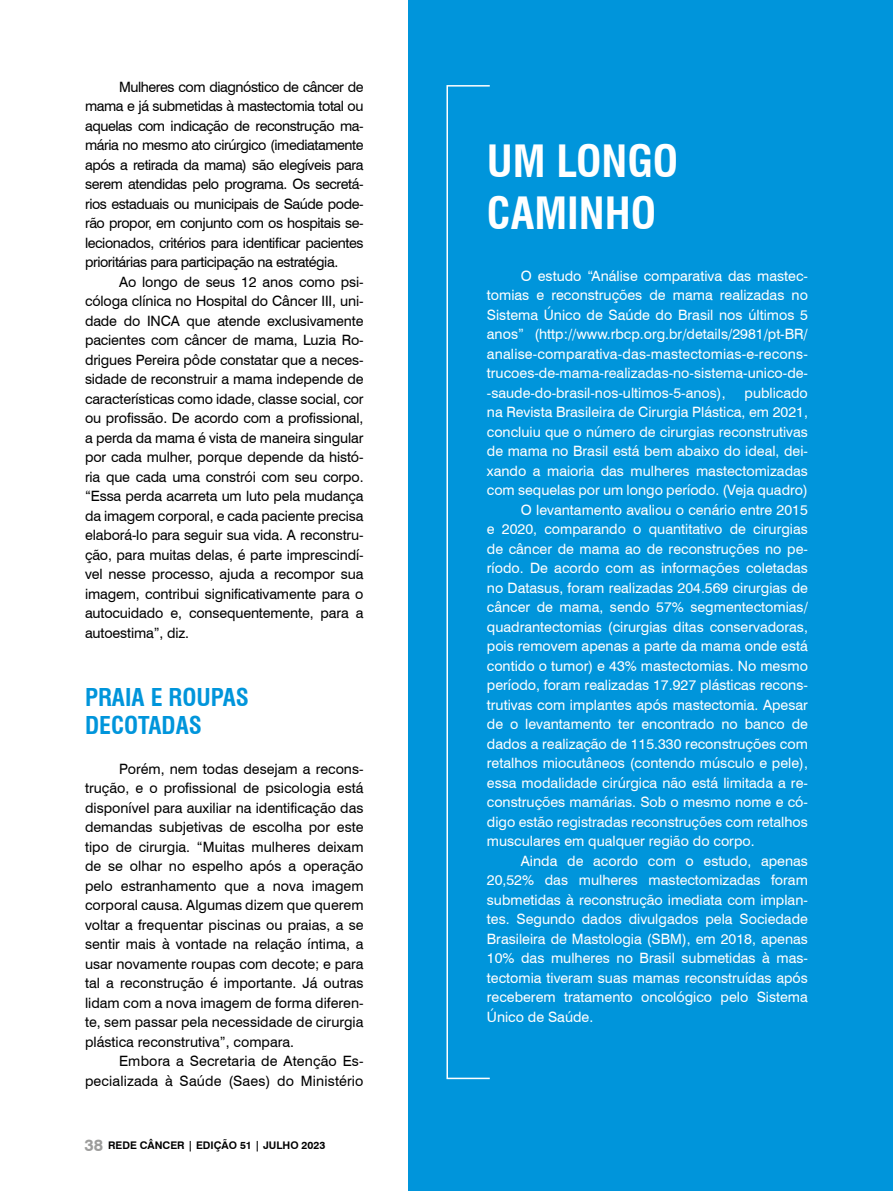
<style>
.page{position:relative;width:893px;height:1191px;background:#fff}
.page>*{position:absolute;margin:0;border:0;box-sizing:border-box;transform-origin:0 0}
.t1{font:700 condensed 43.35px/52.1px "Swiss 721 BT";color:#fff}
.t2{font:700 condensed 24px/28.8px "Swiss 721 BT";color:#0095db}
.t3{font:14.25px/19.5px "Swiss 721 BT";color:#000;text-align:justify}
.t4{font:14.25px/19.5px "Swiss 721 BT";color:#fff;text-align:justify}
.t5{font:700 10.5px "Swiss 721 BT";color:#000}
.s1{font-size:16.5px;color:#9d9d9c}
</style>
<div class="page">
<div style="left:408px;top:0;width:485px;height:1191px;background:#0095db"></div>
<div style="left:446px;top:85px;width:44px;height:994px;border:2px solid #fff"></div>
<p class="t3" style="left:85px;top:77px;width:280px;text-indent:34px">Mulheres com diagnóstico de câncer de mama e já submetidas à mastectomia total ou aquelas com indicação de reconstrução ma&shy;mária no mesmo ato cirúrgico (imediatamente após a retirada da mama) são elegíveis para serem atendidas pelo programa. Os secretá&shy;rios estaduais ou municipais de Saúde pode&shy;rão propor, em conjunto com os hospitais se&shy;lecionados, critérios para identificar pacientes prioritárias para participação na estratégia.</p>
<p class="t3" style="left:85px;top:272px;width:280px;text-indent:34px">Ao longo de seus 12 anos como psi&shy;cóloga clínica no Hospital do Câncer III, uni&shy;dade do INCA que atende exclusivamente pacientes com câncer de mama, Luzia Ro&shy;drigues Pereira pôde constatar que a neces&shy;sidade de reconstruir a mama independe de características como idade, classe social, cor ou profissão. De acordo com a profissional, a perda da mama é vista de maneira singular por cada mulher, porque depende da histó&shy;ria que cada uma constrói com seu corpo. “Essa perda acarreta um luto pela mudança da imagem corporal, e cada paciente precisa elaborá-lo para seguir sua vida. A reconstru&shy;ção, para muitas delas, é parte imprescindí&shy;vel nesse processo, ajuda a recompor sua imagem, contribui significativamente para o autocuidado e, consequentemente, para a autoestima”, diz.</p>
<h2 class="t2" style="left:85px;top:682px;width:166px">PRAIA E ROUPAS<br>DECOTADAS</h2>
<p class="t3" style="left:85px;top:758px;width:280px;text-indent:34px">Porém, nem todas desejam a recons&shy;trução, e o profissional de psicologia está disponível para auxiliar na identificação das demandas subjetivas de escolha por este tipo de cirurgia. “Muitas mulheres deixam de se olhar no espelho após a operação pelo estranhamento que a nova imagem corporal causa. Algumas dizem que querem voltar a frequentar piscinas ou praias, a se sentir mais à vontade na relação íntima, a usar novamente roupas com decote; e para tal a reconstrução é importante. Já outras lidam com a nova imagem de forma diferen&shy;te, sem passar pela necessidade de cirurgia plástica reconstrutiva”, compara.</p>
<p class="t3" style="left:85px;top:1051px;width:280px;text-align:right">Embora a Secretaria de Atenção Es&shy;pecializada à Saúde (Saes) do Ministério</p>
<p class="t5" style="left:85px;top:1138px;width:242px"><span class="s1">38</span> REDE CÂNCER | EDIÇÃO 51 | JULHO 2023</p>
<h1 class="t1" style="left:487px;top:135px;width:193px">UM LONGO<br>CAMINHO</h1>
<p class="t4" style="left:487px;top:266px;width:323px;text-indent:34px">O estudo “Análise comparativa das mastec&shy;tomias e reconstruções de mama realizadas no Sistema Único de Saúde do Brasil nos últimos 5 anos” (http://www.rbcp.org.br/details/2981/pt-BR/ analise-comparativa-das-mastectomias-e-recons&shy;trucoes-de-mama-realizadas-no-sistema-unico-de--saude-do-brasil-nos-ultimos-5-anos),</p>
<p class="t4" style="left:744px;top:383px;width:65px">publicado</p>
<p class="t4" style="left:487px;top:402px;width:323px">na Revista Brasileira de Cirurgia Plástica, em 2021,</p>
<p class="t4" style="left:487px;top:422px;width:323px">concluiu que o número de cirurgias reconstrutivas</p>
<p class="t4" style="left:487px;top:441px;width:323px">de mama no Brasil está bem abaixo do ideal, dei-</p>
<p class="t4" style="left:487px;top:461px;width:323px">xando a maioria das mulheres mastectomizadas</p>
<p class="t4" style="left:487px;top:480px;width:323px">com sequelas por um longo período. (Veja quadro)</p>
<p class="t4" style="left:521px;top:500px;width:289px">O levantamento avaliou o cenário entre 2015</p>
<p class="t4" style="left:487px;top:519px;width:323px">e 2020, comparando o quantitativo de cirurgias</p>
<p class="t4" style="left:487px;top:539px;width:322px">de câncer de mama ao de reconstruções no pe-</p>
<p class="t4" style="left:487px;top:558px;width:323px">ríodo. De acordo com as informações coletadas</p>
<p class="t4" style="left:487px;top:578px;width:323px">no Datasus, foram realizadas 204.569 cirurgias de</p>
<p class="t4" style="left:487px;top:597px;width:323px">câncer de mama, sendo 57% segmentectomias/</p>
<p class="t4" style="left:487px;top:616px;width:323px">quadrantectomias (cirurgias ditas conservadoras,</p>
<p class="t4" style="left:487px;top:636px;width:323px">pois removem apenas a parte da mama onde está</p>
<p class="t4" style="left:487px;top:655px;width:323px">contido o tumor) e 43% mastectomias. No mesmo</p>
<p class="t4" style="left:487px;top:675px;width:323px">período, foram realizadas 17.927 plásticas recons-</p>
<p class="t4" style="left:487px;top:694px;width:323px">trutivas com implantes após mastectomia. Apesar</p>
<p class="t4" style="left:487px;top:714px;width:323px">de o levantamento ter encontrado no banco de</p>
<p class="t4" style="left:487px;top:733px;width:323px">dados a realização de 115.330 reconstruções com</p>
<p class="t4" style="left:487px;top:753px;width:323px">retalhos miocutâneos (contendo músculo e pele),</p>
<p class="t4" style="left:487px;top:772px;width:323px">essa modalidade cirúrgica não está limitada a re-</p>
<p class="t4" style="left:487px;top:792px;width:323px">construções mamárias. Sob o mesmo nome e có-</p>
<p class="t4" style="left:487px;top:811px;width:323px">digo estão registradas reconstruções com retalhos</p>
<p class="t4" style="left:487px;top:831px;width:269px">musculares em qualquer região do corpo.</p>
<p class="t4" style="left:521px;top:850px;width:288px">Ainda de acordo com o estudo, apenas</p>
<p class="t4" style="left:487px;top:870px;width:323px">20,52% das mulheres mastectomizadas foram</p>
<p class="t4" style="left:487px;top:889px;width:323px">submetidas à reconstrução imediata com implan-</p>
<p class="t4" style="left:487px;top:909px;width:323px">tes. Segundo dados divulgados pela Sociedade</p>
<p class="t4" style="left:487px;top:928px;width:323px">Brasileira de Mastologia (SBM), em 2018, apenas</p>
<p class="t4" style="left:487px;top:948px;width:323px">10% das mulheres no Brasil submetidas à mas-</p>
<p class="t4" style="left:487px;top:967px;width:323px">tectomia tiveram suas mamas reconstruídas após</p>
<p class="t4" style="left:487px;top:987px;width:323px">receberem tratamento oncológico pelo Sistema</p>
<p class="t4" style="left:487px;top:1006px;width:108px">Único de Saúde.</p>
</div>
